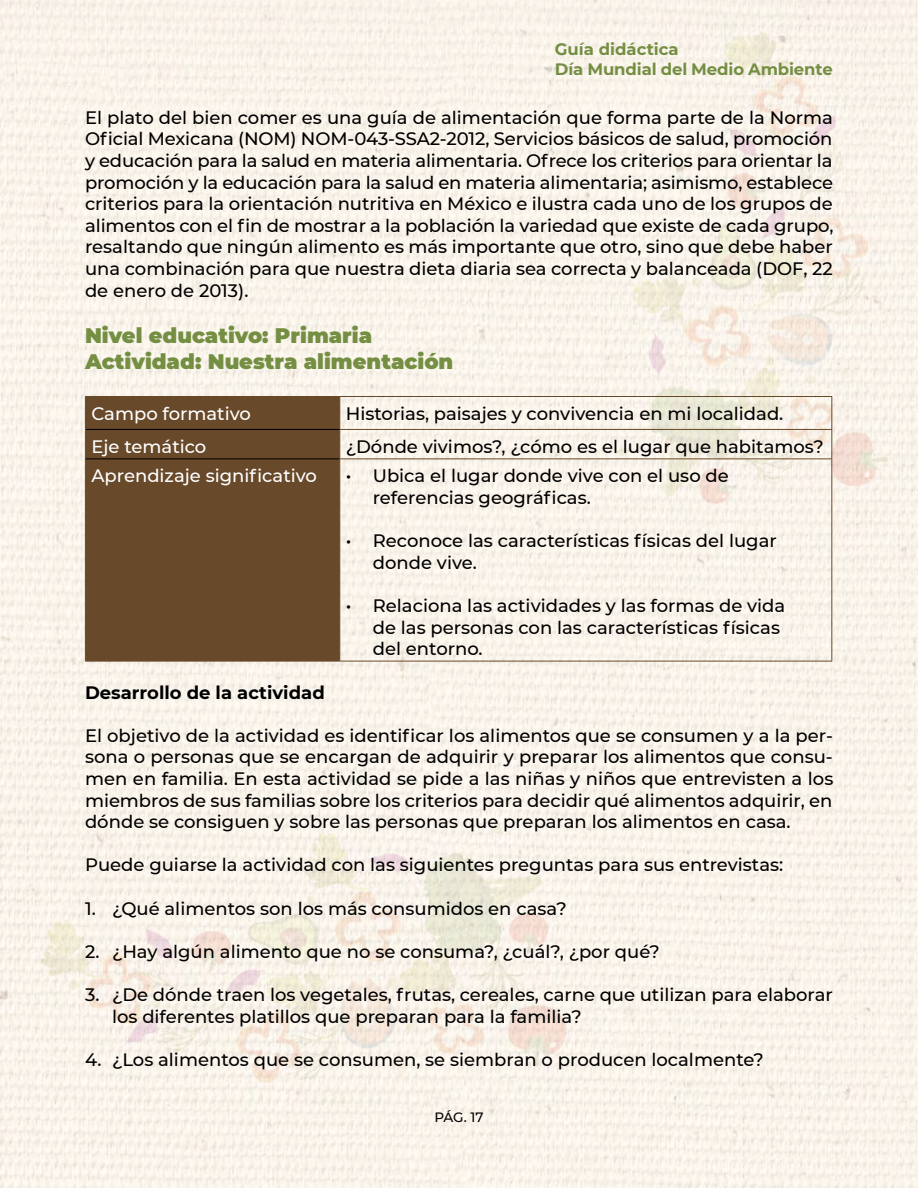
<style>
.page{position:relative;width:918px;height:1188px;background:#fff}
.page>*{position:absolute;margin:0;border:0;box-sizing:border-box;transform-origin:0 0}
.t1{font:900 21px/25.2px "Montserrat";color:#748e42}
.t2{font:500 18px/21.6px "Montserrat";color:#000}
.t3{font:500 18px "Montserrat";color:#fff}
.t4{font:700 18px "Montserrat";color:#000}
.t5{font:700 16.5px/19.8px "Montserrat";letter-spacing:-.005em;color:#748e42}
.t6{font:500 13.5px "Montserrat";color:#000}
</style>
<div class="page">
<img style="left:0;top:0;width:918px;height:1188px">
<div style="left:86px;top:397px;width:253px;height:264px;background:#68492a"></div>
<hr style="left:85px;top:396px;width:255px;height:1px;background:#68492a">
<hr style="left:85px;top:397px;width:1px;height:32px;background:#68492a">
<hr style="left:340px;top:396px;width:492px;height:1px;background:#68492a">
<hr style="left:339px;top:397px;width:1px;height:32px;background:#68492a">
<hr style="left:831px;top:397px;width:1px;height:32px;background:#68492a">
<hr style="left:85px;top:429px;width:1px;height:30px;background:#68492a">
<hr style="left:339px;top:429px;width:493px;height:1px;background:#68492a">
<svg style="left:339px;top:430px;width:1px;height:28px"></svg>
<svg style="left:831px;top:430px;width:1px;height:28px"></svg>
<hr style="left:85px;top:459px;width:1px;height:202px;background:#68492a">
<hr style="left:339px;top:458px;width:493px;height:1px;background:#68492a">
<hr style="left:339px;top:459px;width:1px;height:202px;background:#68492a">
<hr style="left:831px;top:459px;width:1px;height:202px;background:#68492a">
<hr style="left:85px;top:661px;width:255px;height:1px;background:#68492a">
<hr style="left:340px;top:661px;width:492px;height:1px;background:#68492a">
<hr style="left:86px;top:429px;width:253px;height:1px;background:#000">
<hr style="left:86px;top:458px;width:253px;height:1px;background:#000">
<p class="t5" style="left:555px;top:39px;width:279px">Guía didáctica<br>Día Mundial del Medio Ambiente</p>
<p class="t2" style="left:85px;top:106px;width:750px;text-align:justify">El plato del bien comer es una guía de alimentación que forma parte de la Norma Oficial Mexicana (NOM) NOM-043-SSA2-2012, Servicios básicos de salud, promoción y educación para la salud en materia alimentaria. Ofrece los criterios para orientar la promoción y la educación para la salud en materia alimentaria; asimismo, establece criterios para la orientación nutritiva en México e ilustra cada uno de los grupos de alimentos con el fin de mostrar a la población la variedad que existe de cada grupo, resaltando que ningún alimento es más importante que otro, sino que debe haber una combinación para que nuestra dieta diaria sea correcta y balanceada (DOF, 22 de enero de 2013).</p>
<p class="t1" style="left:85px;top:322px;width:370px">Nivel educativo: Primaria<br>Actividad: Nuestra alimentación</p>
<p class="t3" style="left:91px;top:401px;width:161px">Campo formativo</p>
<p class="t2" style="left:346px;top:402px;width:439px">Historias, paisajes y convivencia en mi localidad.</p>
<p class="t3" style="left:91px;top:434px;width:117px">Eje temático</p>
<p class="t2" style="left:346px;top:435px;width:480px">¿Dónde vivimos?, ¿cómo es el lugar que habitamos?</p>
<p class="t3" style="left:91px;top:463px;width:227px">Aprendizaje significativo</p>
<p class="t2" style="left:373px;top:464px;width:358px;text-indent:-27px">• Ubica el lugar donde vive con el uso de referencias geográficas.</p>
<p class="t2" style="left:373px;top:529px;width:406px;text-indent:-27px">• Reconoce las características físicas del lugar donde vive.</p>
<p class="t2" style="left:373px;top:594px;width:414px;text-indent:-27px">• Relaciona las actividades y las formas de vida de las personas con las características físicas del entorno.</p>
<p class="t4" style="left:85px;top:679px;width:241px">Desarrollo de la actividad</p>
<p class="t2" style="left:85px;top:724px;width:750px;text-align:justify">El objetivo de la actividad es identificar los alimentos que se consumen y a la per&shy;sona o personas que se encargan de adquirir y preparar los alimentos que consu&shy;men en familia. En esta actividad se pide a las niñas y niños que entrevisten a los miembros de sus familias sobre los criterios para decidir qué alimentos adquirir, en dónde se consiguen y sobre las personas que preparan los alimentos en casa.</p>
<p class="t2" style="left:85px;top:854px;width:700px">Puede guiarse la actividad con las siguientes preguntas para sus entrevistas:</p>
<p class="t2" style="left:85px;top:897px;width:483px">1. ¿Qué alimentos son los más consumidos en casa?</p>
<p class="t2" style="left:85px;top:940px;width:576px">2. ¿Hay algún alimento que no se consuma?, ¿cuál?, ¿por qué?</p>
<p class="t2" style="left:112px;top:983px;width:722px;text-indent:-27px">3. ¿De dónde traen los vegetales, frutas, cereales, carne que utilizan para elaborar los diferentes platillos que preparan para la familia?</p>
<p class="t2" style="left:85px;top:1048px;width:680px">4. ¿Los alimentos que se consumen, se siembran o producen localmente?</p>
<p class="t6" style="left:434px;top:1108px;width:51px">PÁG. 17</p>
</div>
